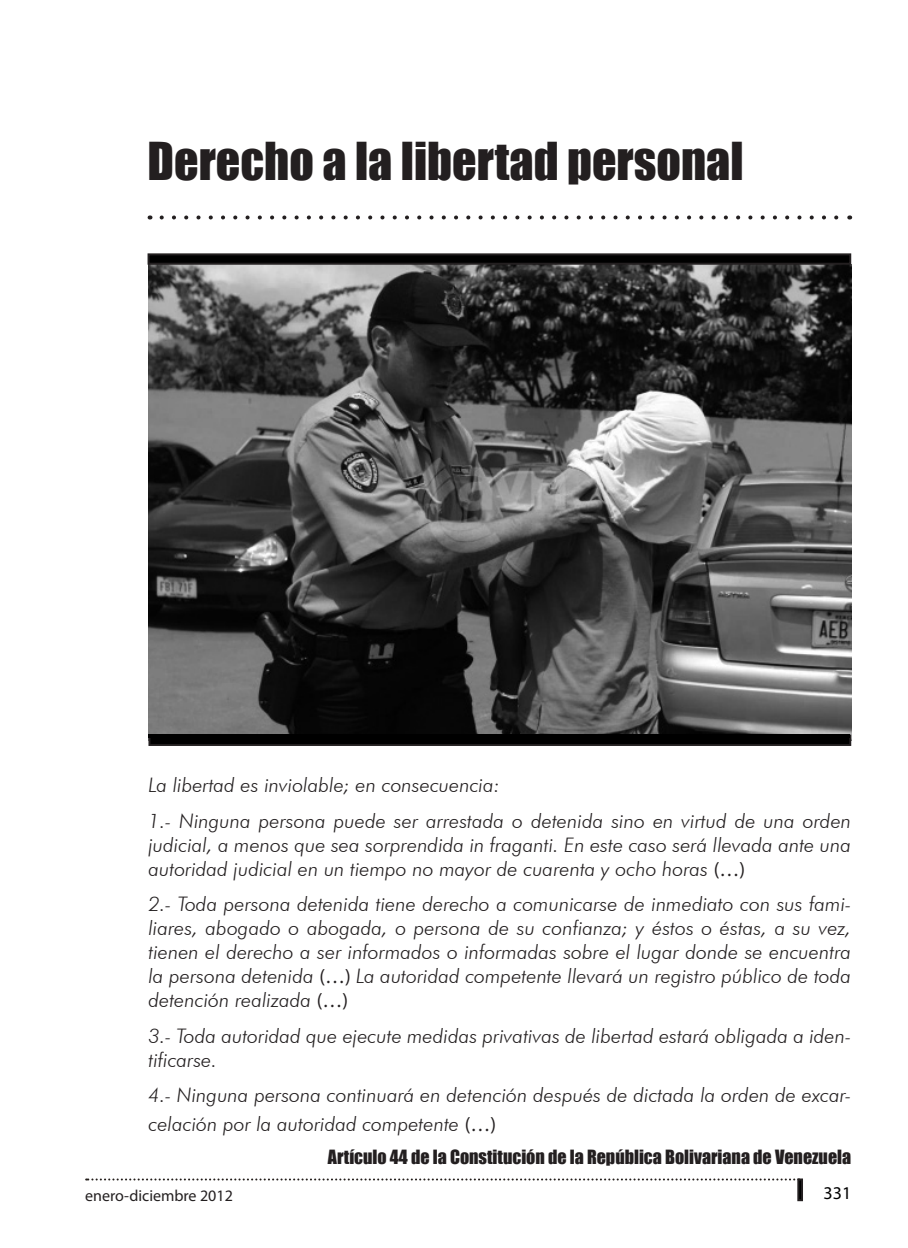
<style>
.page{position:relative;width:908px;height:1248px;background:#fff}
.page>*{position:absolute;margin:0;border:0;box-sizing:border-box;transform-origin:0 0}
.TITULO{font:48px "Impact";color:#231f20}
.Epígrafe{font:italic 300 20px/24px "Futura BT";color:#231f20;text-align:justify}
.firma_epígrafe{font:18px "Impact";color:#231f20}
.Párrafo{font:18px "Myriad Pro";color:#000}
.t1{font:16px "Myriad Pro";color:#231f20}
.s1{font-family:"Myriad Pro";font-weight:400;font-style:normal}
</style>
<div class="page">
<svg style="left:86px;top:1178px;width:710px;height:2px"></svg>
<div style="left:797px;top:1178px;width:5px;height:22px;border:2px solid #231f20"></div>
<img style="left:148px;top:265px;width:702px;height:469px">
<svg style="left:161px;top:215px;width:678px;height:4px"></svg>
<div style="left:148px;top:254px;width:701px;height:10px;background:#000"></div>
<div style="left:147px;top:253px;width:703px;height:12px;border:2px solid #231f20"></div>
<div style="left:149px;top:735px;width:700px;height:10px;background:#000"></div>
<div style="left:148px;top:734px;width:702px;height:12px;border:2px solid #231f20"></div>
<hr style="left:148px;top:734px;width:701px;height:3px;background:#000">
<p class="TITULO" style="left:147px;top:124px;width:597px">Derecho a la libertad personal</p>
<p class="Epígrafe" style="left:148px;top:773px;width:353px">La libertad es inviolable; en consecuencia:</p>
<p class="Epígrafe" style="left:148px;top:808px;width:704px">1.- Ninguna persona puede ser arrestada o detenida sino en virtud de una orden judicial, a menos que sea sorprendida in fraganti. En este caso será llevada ante una autoridad judicial en un tiempo no mayor de cuarenta y ocho horas <span class="s1">(…)</span></p>
<p class="Epígrafe" style="left:148px;top:891px;width:704px">2.- Toda persona detenida tiene derecho a comunicarse de inmediato con sus fami&shy;liares, abogado o abogada, o persona de su confianza; y éstos o éstas, a su vez, tienen el derecho a ser informados o informadas sobre el lugar donde se encuentra la persona detenida <span class="s1">(…)</span> La autoridad competente llevará un registro público de toda detención realizada <span class="s1">(…)</span></p>
<p class="Epígrafe" style="left:148px;top:1023px;width:704px">3.- Toda autoridad que ejecute medidas privativas de libertad estará obligada a iden&shy;tificarse.</p>
<p class="Epígrafe" style="left:148px;top:1080px;width:704px;line-height:28.8px">4.- Ninguna persona continuará en detención después de dictada la orden de excar&shy;celación por la autoridad competente <span class="s1">(…)</span></p>
<p class="firma_epígrafe" style="left:328px;top:1142px;width:524px">Artículo 44 de la Constitución de la República Bolivariana de Venezuela</p>
<p class="t1" style="left:85px;top:1185px;width:149px">enero-diciembre 2012</p>
<p class="Párrafo" style="left:823px;top:1181px;width:29px">331</p>
</div>
